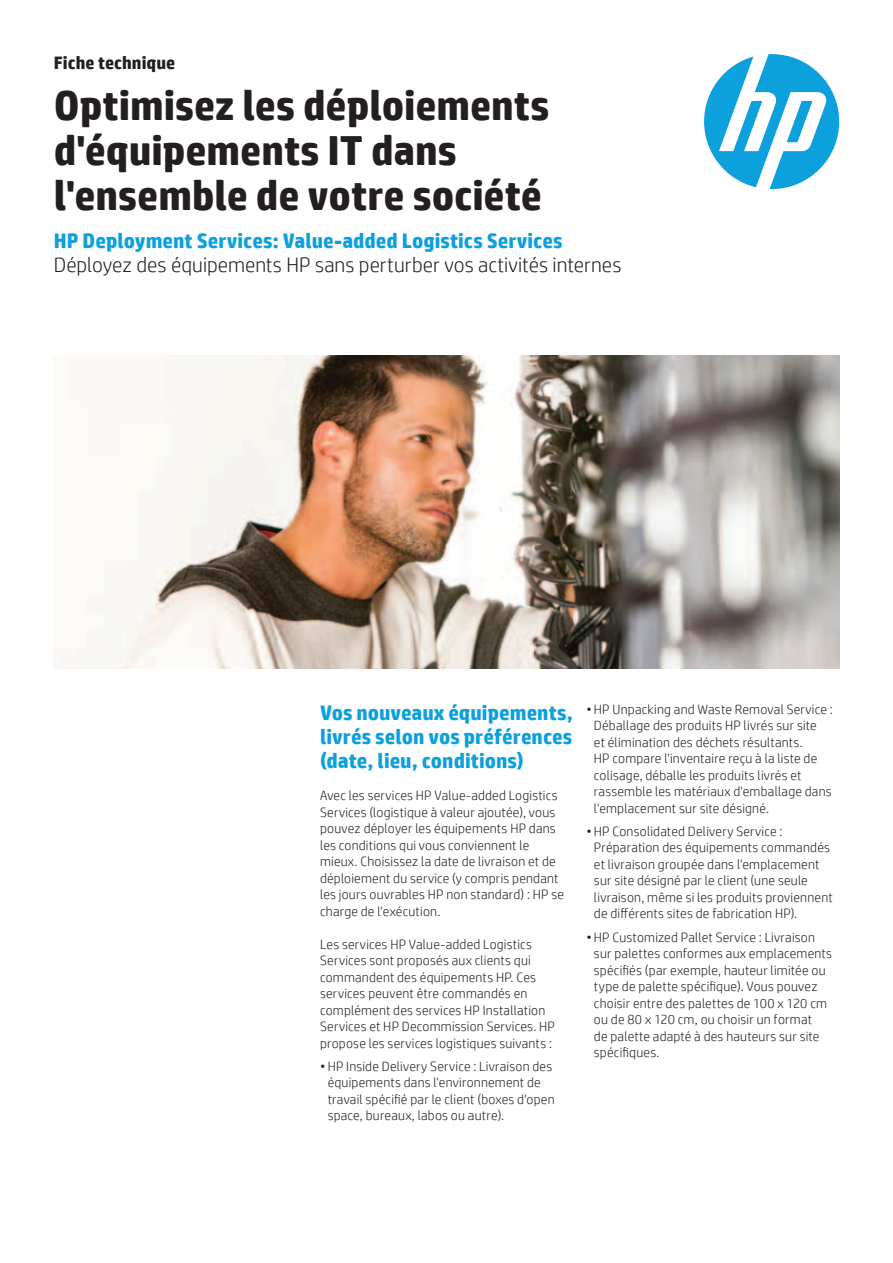
<style>
.page{position:relative;width:893px;height:1263px;background:#fff}
.page>*{position:absolute;margin:0;border:0;box-sizing:border-box;transform-origin:0 0}
.Headline_28_30{font:700 42px/45px "HP Simplified";color:#231f20}
.Subhead_14_16_bold_b{font:700 21px/24px "HP Simplified";color:#0ca0dd;text-align:justify}
.Intro_14_16{font:300 21px "HP Simplified";color:#231f20}
.Subhead_no_space{font:700 21px "HP Simplified";color:#0ca0dd}
.Document_type_12_14{font:700 18px "HP Simplified";color:#231f20}
.Bullet{font:300 13.5px/16.5px "HP Simplified";letter-spacing:.015em;color:#231f20}
.Body{font:300 13.5px/16.5px "HP Simplified";letter-spacing:.015em;color:#231f20}
.Body_before_bullet{font:300 13.5px/16.5px "HP Simplified";letter-spacing:.015em;color:#231f20}
</style>
<div class="page">
<svg style="left:704px;top:54px;width:135px;height:135px"></svg>
<img style="left:69px;top:355px;width:770px;height:314px">
<p class="Document_type_12_14" style="left:54px;top:51px;width:123px">Fiche technique</p>
<p class="Headline_28_30" style="left:54px;top:84px;width:497px">Optimisez les déploiements d'équipements IT dans l'ensemble de votre société</p>
<p class="Subhead_no_space" style="left:54px;top:227px;width:510px">HP Deployment Services: Value-added Logistics Services</p>
<p class="Intro_14_16" style="left:54px;top:251px;width:569px">Déployez des équipements HP sans perturber vos activités internes</p>
<p class="Subhead_14_16_bold_b" style="left:320px;top:701px;width:254px">Vos nouveaux équipements, livrés selon vos préférences (date, lieu, conditions)</p>
<p class="Body" style="left:320px;top:787px;width:245px">Avec les services HP Value-added Logistics Services (logistique à valeur ajoutée), vous pouvez déployer les équipements HP dans les conditions qui vous conviennent le mieux. Choisissez la date de livraison et de déploiement du service (y compris pendant les jours ouvrables HP non standard) : HP se charge de l'exécution.</p>
<p class="Body_before_bullet" style="left:320px;top:935px;width:236px">Les services HP Value-added Logistics Services sont proposés aux clients qui commandent des équipements HP. Ces services peuvent être commandés en complément des services HP Installation Services et HP Decommission Services. HP propose les services logistiques suivants :</p>
<p class="Bullet" style="left:327px;top:1058px;width:228px;text-indent:-8px">• HP Inside Delivery Service : Livraison des équipements dans l'environnement de travail spécifié par le client (boxes d'open space, bureaux, labos ou autre).</p>
<p class="Bullet" style="left:594px;top:700px;width:240px;text-indent:-8px">• HP Unpacking and Waste Removal Service :<br>Déballage des produits HP livrés sur site<br>et élimination des déchets résultants.<br>HP compare l'inventaire reçu à la liste de colisage, déballe les produits livrés et rassemble les matériaux d'emballage dans l'emplacement sur site désigné.</p>
<p class="Bullet" style="left:594px;top:823px;width:240px;text-indent:-8px">• HP Consolidated Delivery Service :<br>Préparation des équipements commandés et livraison groupée dans l'emplacement sur site désigné par le client (une seule livraison, même si les produits proviennent de différents sites de fabrication HP).</p>
<p class="Bullet" style="left:594px;top:928px;width:239px;text-indent:-8px">• HP Customized Pallet Service : Livraison sur palettes conformes aux emplacements spécifiés (par exemple, hauteur limitée ou type de palette spécifique). Vous pouvez choisir entre des palettes de 100 x 120 cm ou de 80 x 120 cm, ou choisir un format<br>de palette adapté à des hauteurs sur site spécifiques.</p>
</div>
